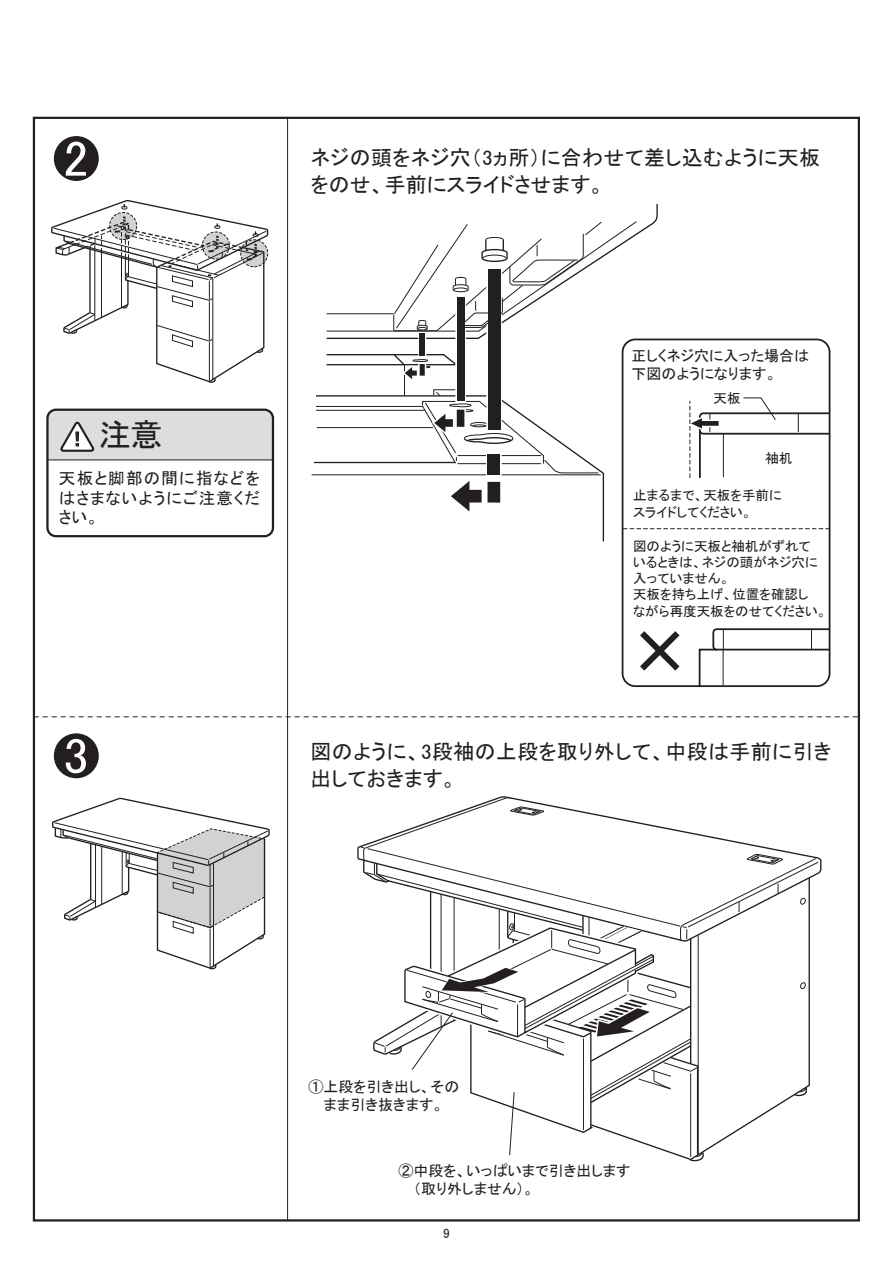
<style>
.page{position:relative;width:893px;height:1263px;background:#fff}
.page>*{position:absolute;margin:0;border:0;box-sizing:border-box;transform-origin:0 0}
.t1{font:50.4px "MS P Gothic";color:#fff}
.t2{font:32.1px "MS P Gothic";color:#231f20}
.t3{font:21px/27px "MS P Gothic";letter-spacing:.015em;color:#231f20}
.t4{font:16.5px/19.5px "MS P Gothic";letter-spacing:.065em;color:#231f20;text-align:justify}
.t5{font:15px/18px "MS P Gothic";color:#231f20}
.t6{font:13.5px/16.2px "MS P Gothic";color:#231f20}
.s1{font-size:20.85px}
</style>
<div class="page">
<div style="left:54px;top:136px;width:45px;height:45px;background:#231f20;border-radius:50%"></div>
<div style="left:54px;top:733px;width:45px;height:45px;background:#231f20;border-radius:50%"></div>
<hr style="left:287px;top:118px;width:1px;height:1102px;background:#231f20">
<svg style="left:34px;top:716px;width:825px;height:1px"></svg>
<div style="left:46px;top:409px;width:228px;height:128px;border:2px solid #231f20;border-radius:9px"></div>
<svg style="left:47px;top:410px;width:226px;height:50px;background:#d4d4d6"></svg>
<hr style="left:48px;top:459px;width:225px;height:1px;background:#231f20">
<svg style="left:52px;top:797px;width:218px;height:173px"></svg>
<svg style="left:357px;top:552px;width:465px;height:322px"></svg>
<svg style="left:51px;top:200px;width:218px;height:183px"></svg>
<hr style="left:312px;top:475px;width:289px;height:1px;background:#231f20">
<hr style="left:314px;top:462px;width:141px;height:1px;background:#231f20">
<svg style="left:326px;top:203px;width:332px;height:137px"></svg>
<div style="left:486px;top:267px;width:16px;height:164px;border:3px solid #fff"></div>
<div style="left:488px;top:269px;width:12px;height:161px;background:#231f20"></div>
<div style="left:418px;top:332px;width:8px;height:26px;border:3px solid #fff"></div>
<div style="left:420px;top:334px;width:5px;height:22px;background:#231f20"></div>
<svg style="left:315px;top:353px;width:290px;height:189px"></svg>
<div style="left:455px;top:296px;width:11px;height:106px;border:3px solid #fff"></div>
<div style="left:457px;top:297px;width:7px;height:104px;background:#231f20"></div>
<svg style="left:326px;top:221px;width:311px;height:111px"></svg>
<svg style="left:360px;top:797px;width:459px;height:365px"></svg>
<div style="left:623px;top:339px;width:207px;height:347px;background:#fff;border-radius:13px"></div>
<div style="left:622px;top:339px;width:208px;height:348px;border:2px solid #231f20;border-radius:13px"></div>
<svg style="left:640px;top:631px;width:40px;height:40px"></svg>
<svg style="left:623px;top:528px;width:207px;height:1px"></svg>
<svg style="left:698px;top:627px;width:133px;height:61px"></svg>
<svg style="left:689px;top:397px;width:142px;height:81px"></svg>
<h1 class="t1" style="left:63px;top:133px;width:27px">2</h1>
<h3 class="t3" style="left:311px;top:144px;width:511px">ネジの頭をネジ穴（3ヵ所）に合わせて差し込むように天板をのせ、手前にスライドさせます。</h3>
<h2 class="t2" style="left:67px;top:419px;width:98px"><span class="s1">！</span>注意</h2>
<p class="t4" style="left:59px;top:468px;width:202px">天板と脚部の間に指などをはさまないようにご注意ください。</p>
<h1 class="t1" style="left:63px;top:730px;width:27px">3</h1>
<p class="t5" style="left:631px;top:346px;width:179px">正しくネジ穴に入った場合は下図のようになります。</p>
<p class="t6" style="left:714px;top:390px;width:28px">天板</p>
<p class="t6" style="left:765px;top:450px;width:28px">袖机</p>
<p class="t6" style="left:633px;top:487px;width:150px">止まるまで、天板を手前にスライドしてください。</p>
<p class="t6" style="left:633px;top:538px;width:195px">図のように天板と袖机がずれているときは、ネジの頭がネジ穴に入っていません。<br>天板を持ち上げ、位置を確認し<br>ながら再度天板をのせてください。</p>
<h3 class="t3" style="left:310px;top:738px;width:522px">図のように、3段袖の上段を取り外して、中段は手前に引き出しておきます。</h3>
<p class="t5" style="left:309px;top:1077px;width:152px;text-align:center">①上段を引き出し、そのまま引き抜きます。</p>
<p class="t5" style="left:414px;top:1161px;width:219px;text-indent:-15px">②中段を、いっぱいまで引き出します（取り外しません）。</p>
<p class="t6" style="left:443px;top:1225px;width:8px">9</p>
</div>
